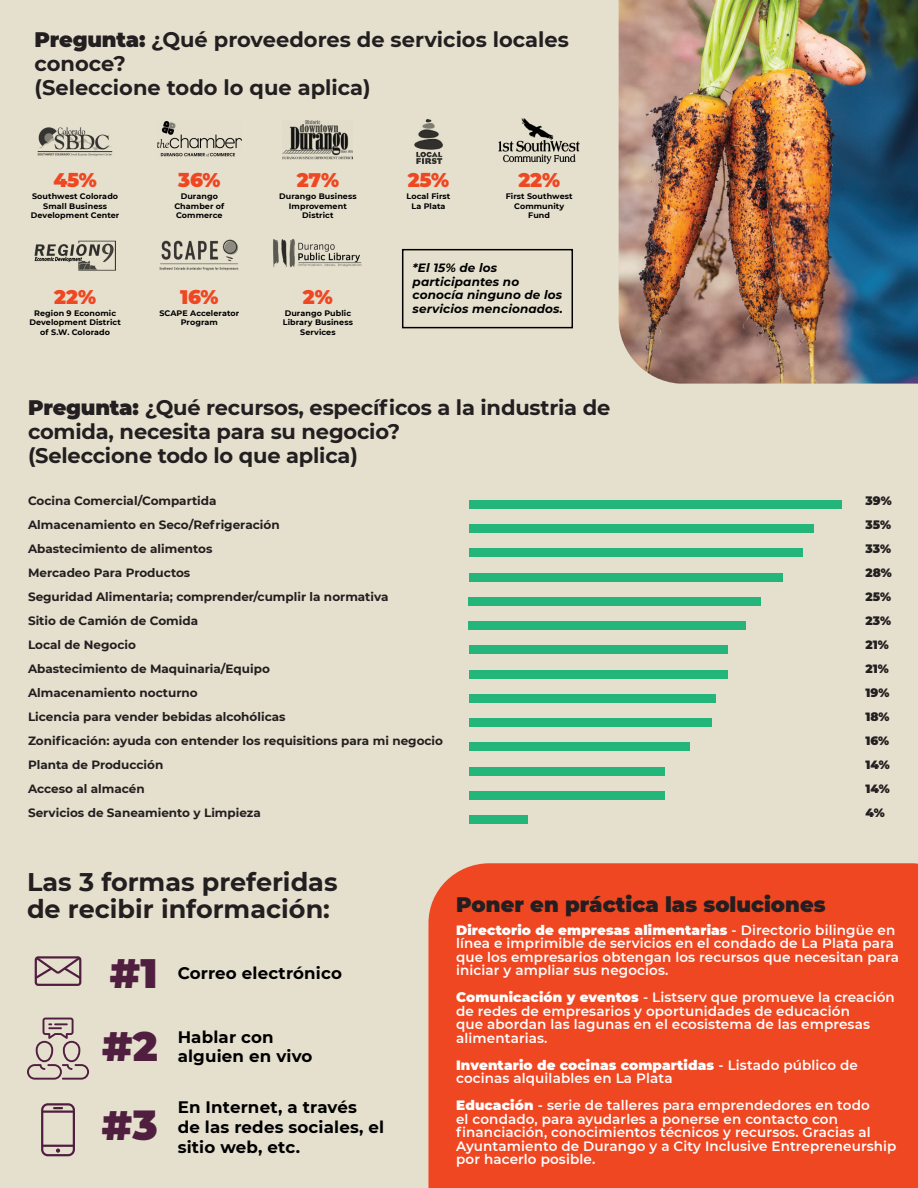
<style>
.page{position:relative;width:918px;height:1188px;background:#e5e0ce}
.page>*{position:absolute;margin:0;border:0;box-sizing:border-box;transform-origin:0 0}
.t1{font:900 41.1px "Montserrat";color:#501f3f}
.t2{font:700 25.5px/27.6px "Montserrat";color:#231f20}
.t3{font:700 21px/24px "Montserrat";letter-spacing:-.01em;color:#231f20}
.t4{font:900 21px "Montserrat";color:#231f20}
.t5{font:900 19.65px "Montserrat";letter-spacing:-.01em;color:#ef4722}
.t6{font:700 16.65px/20px "Montserrat";letter-spacing:.01em;color:#000}
.t7{font:600 13.5px/13.5px "Montserrat";letter-spacing:.01em;color:#fff}
.t8{font:700 12px "Montserrat";color:#231f20}
.t9{font:italic 700 12px/13.5px "Montserrat";letter-spacing:.01em;color:#000}
.t10{font:900 12px "Montserrat";color:#231f20}
.t11{font:700 7.95px/9.6px "Montserrat";letter-spacing:.01em;color:#000;text-align:center}
.s1{font-weight:900}
</style>
<div class="page">
<div style="left:428px;top:863px;width:490px;height:325px;background:#ef4722"></div>
<img style="left:619px;top:0;width:299px;height:384px">
<img style="left:37px;top:127px;width:76px;height:29px">
<img style="left:498px;top:118px;width:82px;height:46px">
<img style="left:273px;top:239px;width:89px;height:28px">
<img style="left:157px;top:122px;width:84px;height:34px">
<img style="left:35px;top:240px;width:81px;height:30px">
<img style="left:283px;top:121px;width:70px;height:38px">
<img style="left:159px;top:239px;width:80px;height:32px">
<img style="left:414px;top:119px;width:29px;height:45px">
<div style="left:469px;top:500px;width:372px;height:9px;background:#24b57b"></div>
<div style="left:469px;top:524px;width:345px;height:9px;background:#24b57b"></div>
<div style="left:469px;top:549px;width:334px;height:8px;background:#24b57b"></div>
<div style="left:469px;top:573px;width:314px;height:8px;background:#24b57b"></div>
<div style="left:469px;top:597px;width:292px;height:9px;background:#24b57b"></div>
<div style="left:469px;top:621px;width:277px;height:9px;background:#24b57b"></div>
<div style="left:469px;top:646px;width:258px;height:8px;background:#24b57b"></div>
<div style="left:469px;top:670px;width:258px;height:8px;background:#24b57b"></div>
<div style="left:469px;top:694px;width:246px;height:9px;background:#24b57b"></div>
<div style="left:469px;top:718px;width:242px;height:9px;background:#24b57b"></div>
<div style="left:469px;top:743px;width:220px;height:8px;background:#24b57b"></div>
<div style="left:469px;top:767px;width:196px;height:8px;background:#24b57b"></div>
<div style="left:469px;top:791px;width:196px;height:9px;background:#24b57b"></div>
<div style="left:469px;top:815px;width:59px;height:9px;background:#24b57b"></div>
<div style="left:402px;top:249px;width:171px;height:79px;border:2px solid #000"></div>
<svg style="left:35px;top:956px;width:46px;height:30px"></svg>
<svg style="left:27px;top:1018px;width:62px;height:62px"></svg>
<svg style="left:41px;top:1103px;width:34px;height:53px"></svg>
<p class="t3" style="left:35px;top:26px;width:536px"><span class="s1">Pregunta:</span> ¿Qué proveedores de servicios locales conoce?</p>
<p class="t3" style="left:35px;top:74px;width:338px">(Seleccione todo lo que aplica)</p>
<p class="t5" style="left:53px;top:166px;width:45px">45%</p>
<p class="t11" style="left:32px;top:191px;width:88px">Southwest Colorado</p>
<p class="t11" style="left:43px;top:201px;width:65px">Small Business</p>
<p class="t11" style="left:31px;top:210px;width:90px">Development Center</p>
<p class="t5" style="left:54px;top:282px;width:43px">22%</p>
<p class="t11" style="left:30px;top:308px;width:93px">Region 9 Economic<br>Development District of S.W. Colorado</p>
<p class="t5" style="left:178px;top:166px;width:44px">36%</p>
<p class="t11" style="left:181px;top:191px;width:39px">Durango</p>
<p class="t11" style="left:174px;top:201px;width:51px">Chamber of</p>
<p class="t11" style="left:176px;top:210px;width:48px">Commerce</p>
<p class="t5" style="left:180px;top:282px;width:40px">16%</p>
<p class="t11" style="left:159px;top:308px;width:81px">SCAPE Accelerator<br>Program</p>
<p class="t5" style="left:297px;top:166px;width:44px">27%</p>
<p class="t11" style="left:279px;top:191px;width:79px">Durango Business<br>Improvement</p>
<p class="t11" style="left:302px;top:210px;width:33px">District</p>
<p class="t5" style="left:303px;top:282px;width:31px">2%</p>
<p class="t11" style="left:283px;top:308px;width:72px">Durango Public<br>Library Business<br>Services</p>
<p class="t5" style="left:408px;top:166px;width:43px">25%</p>
<p class="t11" style="left:407px;top:191px;width:45px">Local First</p>
<p class="t11" style="left:411px;top:201px;width:36px">La Plata</p>
<p class="t5" style="left:518px;top:166px;width:43px">22%</p>
<p class="t11" style="left:506px;top:191px;width:68px">First Southwest</p>
<p class="t11" style="left:514px;top:201px;width:51px">Community</p>
<p class="t11" style="left:528px;top:210px;width:23px">Fund</p>
<p class="t9" style="left:413px;top:260px;width:152px">*El 15% de los participantes no conocía ninguno de los servicios mencionados.</p>
<p class="t3" style="left:28px;top:394px;width:584px"><span class="s1">Pregunta:</span> ¿Qué recursos, específicos a la industria de comida, necesita para su negocio?</p>
<p class="t3" style="left:28px;top:442px;width:331px">(Seleccione todo lo que aplica)</p>
<p class="t8" style="left:28px;top:493px;width:190px">Cocina Comercial/Compartida</p>
<p class="t8" style="left:28px;top:517px;width:253px">Almacenamiento en Seco/Refrigeración</p>
<p class="t8" style="left:28px;top:541px;width:186px">Abastecimiento de alimentos</p>
<p class="t8" style="left:28px;top:565px;width:164px">Mercadeo Para Productos</p>
<p class="t8" style="left:28px;top:589px;width:362px">Seguridad Alimentaria; comprender/cumplir la normativa</p>
<p class="t8" style="left:28px;top:613px;width:172px">Sitio de Camión de Comida</p>
<p class="t8" style="left:28px;top:637px;width:109px">Local de Negocio</p>
<p class="t8" style="left:28px;top:661px;width:243px">Abastecimiento de Maquinaria/Equipo</p>
<p class="t8" style="left:28px;top:685px;width:171px">Almacenamiento nocturno</p>
<p class="t8" style="left:28px;top:709px;width:259px">Licencia para vender bebidas alcohólicas</p>
<p class="t8" style="left:28px;top:733px;width:417px">Zonificación: ayuda con entender los requisitions para mi negocio</p>
<p class="t8" style="left:28px;top:757px;width:137px">Planta de Producción</p>
<p class="t8" style="left:28px;top:781px;width:118px">Acceso al almacén</p>
<p class="t8" style="left:28px;top:805px;width:234px">Servicios de Saneamiento y Limpieza</p>
<p class="t10" style="left:866px;top:492px;width:28px">39%</p>
<p class="t10" style="left:866px;top:516px;width:27px">35%</p>
<p class="t10" style="left:866px;top:540px;width:27px">33%</p>
<p class="t10" style="left:866px;top:564px;width:28px">28%</p>
<p class="t10" style="left:866px;top:588px;width:27px">25%</p>
<p class="t10" style="left:866px;top:612px;width:27px">23%</p>
<p class="t10" style="left:866px;top:636px;width:25px">21%</p>
<p class="t10" style="left:866px;top:660px;width:25px">21%</p>
<p class="t10" style="left:866px;top:684px;width:25px">19%</p>
<p class="t10" style="left:866px;top:708px;width:26px">18%</p>
<p class="t10" style="left:866px;top:732px;width:25px">16%</p>
<p class="t10" style="left:866px;top:756px;width:26px">14%</p>
<p class="t10" style="left:866px;top:780px;width:26px">14%</p>
<p class="t10" style="left:866px;top:804px;width:21px">4%</p>
<p class="t2" style="left:27px;top:866px;width:312px">Las 3 formas preferidas de recibir información:</p>
<p class="t1" style="left:110px;top:942px;width:49px">#1</p>
<p class="t1" style="left:102px;top:1016px;width:57px">#2</p>
<p class="t1" style="left:102px;top:1095px;width:58px">#3</p>
<p class="t6" style="left:178px;top:963px;width:166px">Correo electrónico</p>
<p class="t6" style="left:178px;top:1026px;width:136px">Hablar con alguien en vivo</p>
<p class="t6" style="left:178px;top:1097px;width:208px">En Internet, a través<br>de las redes sociales, el sitio web, etc.</p>
<p class="t4" style="left:456px;top:889px;width:371px">Poner en práctica las soluciones</p>
<p class="t7" style="left:456px;top:922px;width:444px"><span class="s1">Directorio de empresas alimentarias</span> - Directorio bilingüe en línea e imprimible de servicios en el condado de La Plata para que los empresarios obtengan los recursos que necesitan para iniciar y ampliar sus negocios.</p>
<p class="t7" style="left:456px;top:990px;width:440px"><span class="s1">Comunicación y eventos</span> - Listserv que promueve la creación de redes de empresarios y oportunidades de educación<br>que abordan las lagunas en el ecosistema de las empresas alimentarias.</p>
<p class="t7" style="left:456px;top:1057px;width:403px"><span class="s1">Inventario de cocinas compartidas</span> - Listado público de cocinas alquilables en La Plata</p>
<p class="t7" style="left:456px;top:1098px;width:442px"><span class="s1">Educación</span> - serie de talleres para emprendedores en todo<br>el condado, para ayudarles a ponerse en contacto con financiación, conocimientos técnicos y recursos. Gracias al Ayuntamiento de Durango y a City Inclusive Entrepreneurship por hacerlo posible.</p>
</div>
